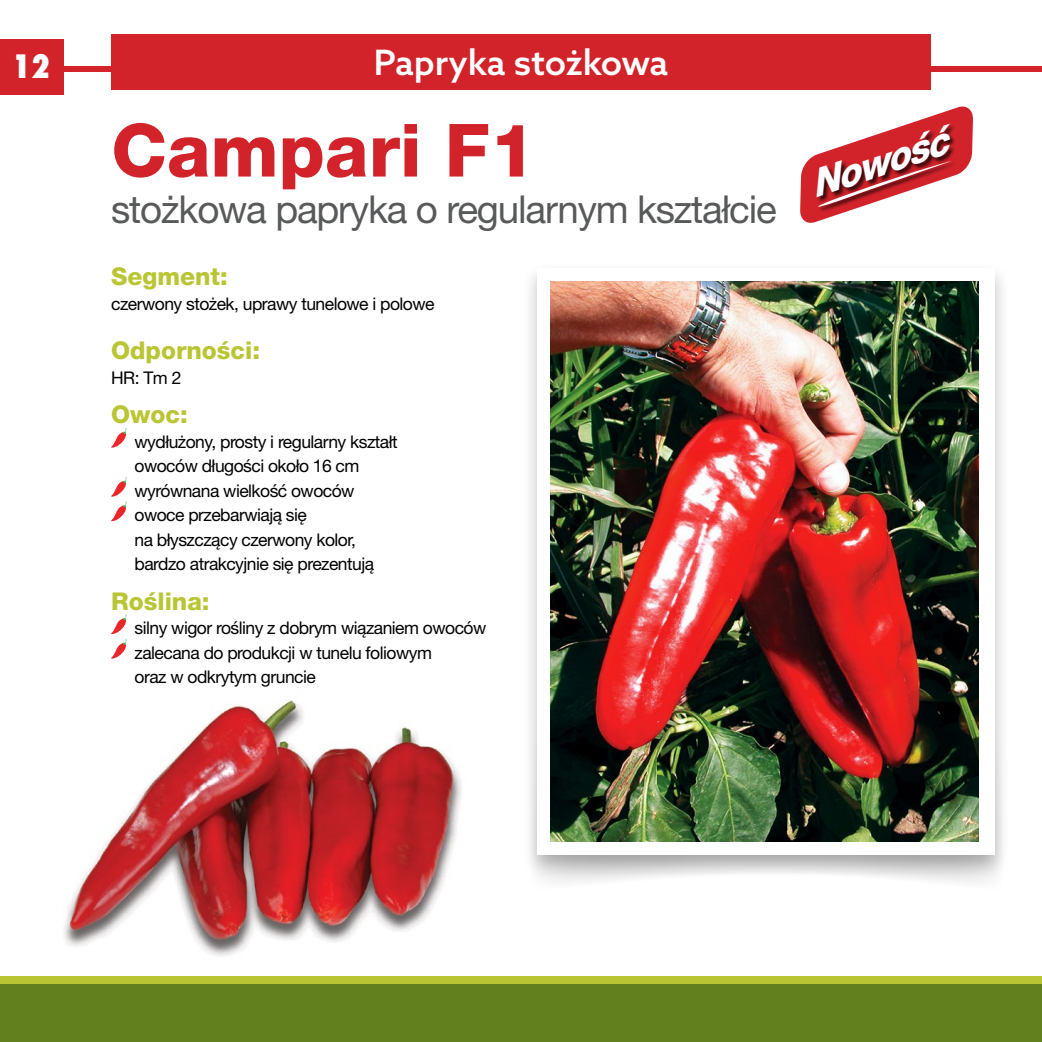
<style>
.page{position:relative;width:1042px;height:1042px;background:#fff}
.page>*{position:absolute;margin:0;border:0;box-sizing:border-box;transform-origin:0 0}
.t1{font:800 73.5px "Helvetica Neue LT Pro";color:#d2232a}
.t2{font:38.5px "Helvetica Neue LT Pro";letter-spacing:-.03em;color:#58595b}
.t3{font:italic 800 38.15px "Helvetica Neue LT Pro";color:#fff}
.t4{font:500 35px "Azo Sans";letter-spacing:-.01em;color:#fff}
.t5{font:800 31.5px "Fujiyama";color:#fff}
.t6{font:800 24.5px "Helvetica Neue LT Pro";color:#bac533}
.t7{font:17.5px/24.5px "Helvetica Neue LT Pro";letter-spacing:-.03em;color:#000}
</style>
<div class="page">
<img style="left:50px;top:700px;width:443px;height:277px">
<div style="left:111px;top:35px;width:820px;height:55px;background:#d2232a"></div>
<div style="left:0;top:984px;width:1042px;height:58px;background:#62801e"></div>
<div style="left:0;top:977px;width:1042px;height:7px;background:#bac533"></div>
<div style="left:0;top:66px;width:1042px;height:5px;background:#d2232a"></div>
<div style="left:0;top:40px;width:63px;height:55px;background:#d2232a"></div>
<svg style="left:111px;top:428px;width:15px;height:20px"></svg>
<svg style="left:111px;top:477px;width:15px;height:44px"></svg>
<svg style="left:111px;top:614px;width:15px;height:44px"></svg>
<div style="left:521px;top:261px;width:490px;height:619px;background:#000;opacity:.25"></div>
<div style="left:537px;top:268px;width:457px;height:586px;background:#fff"></div>
<img style="left:551px;top:282px;width:428px;height:559px">
<svg style="left:800px;top:106px;width:173px;height:117px"></svg>
<h3 class="t5" style="left:12px;top:46px;width:40px">12</h3>
<h3 class="t4" style="left:374px;top:39px;width:296px">Papryka stożkowa</h3>
<h1 class="t1" style="left:111px;top:107px;width:426px">Campari F1</h1>
<h2 class="t2" style="left:111px;top:185px;width:667px">stożkowa papryka o regularnym kształcie</h2>
<h3 class="t6" style="left:111px;top:262px;width:118px">Segment:</h3>
<p class="t7" style="left:111px;top:291px;width:325px">czerwony stożek, uprawy tunelowe i polowe</p>
<h3 class="t6" style="left:111px;top:336px;width:150px">Odporności:</h3>
<p class="t7" style="left:111px;top:365px;width:72px">HR: Tm 2</p>
<h3 class="t6" style="left:111px;top:400px;width:78px">Owoc:</h3>
<p class="t7" style="left:135px;top:429px;width:265px">wydłużony, prosty i regularny kształt owoców długości około 16 cm wyrównana wielkość owoców owoce przebarwiają się<br>na błyszczący czerwony kolor, bardzo atrakcyjnie się prezentują</p>
<h3 class="t6" style="left:111px;top:586px;width:100px">Roślina:</h3>
<p class="t7" style="left:135px;top:615px;width:353px">silny wigor rośliny z dobrym wiązaniem owoców zalecana do produkcji w tunelu foliowym<br>oraz w odkrytym gruncie</p>
<h3 class="t3" style="left:803px;top:163px;width:144px;rotate:-18deg">Nowość</h3>
</div>
